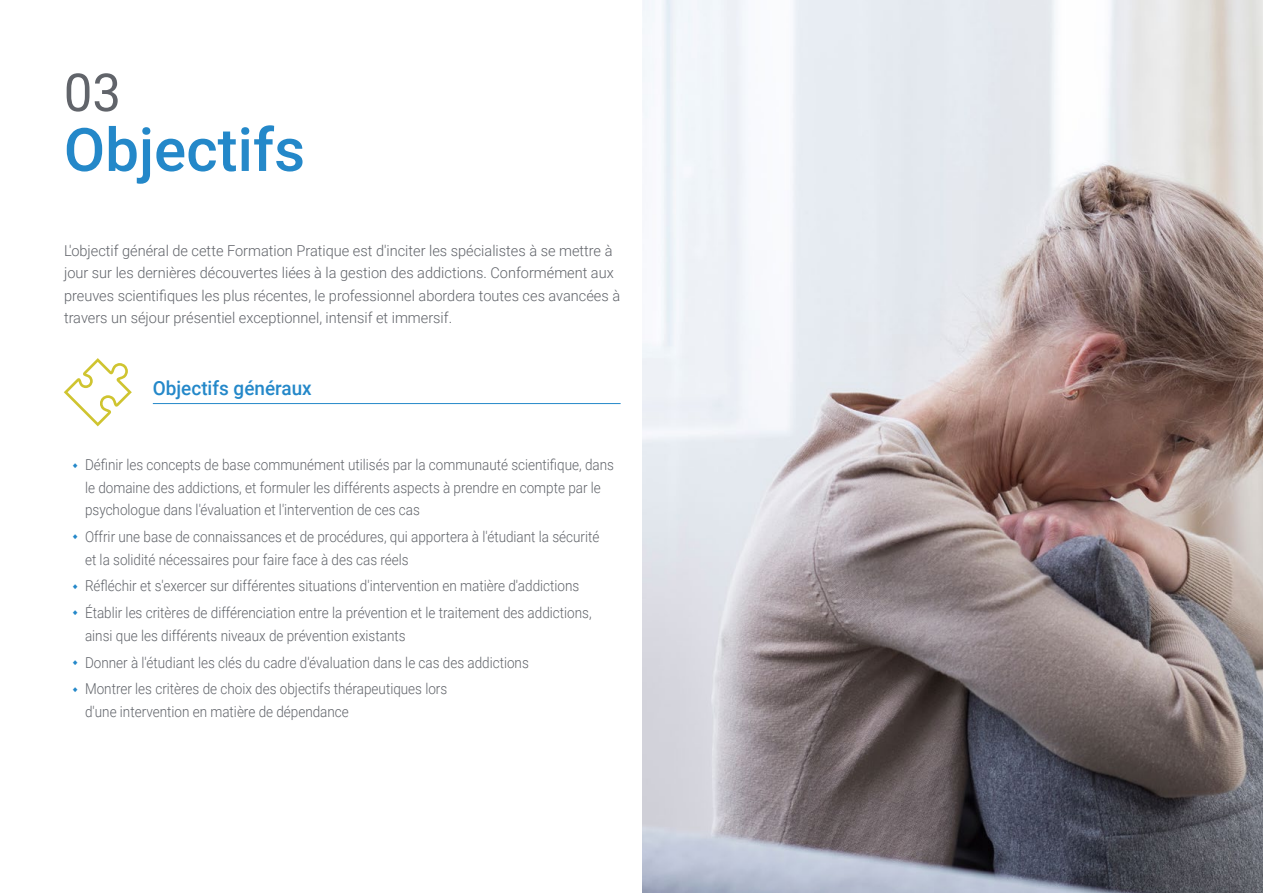
<style>
.page{position:relative;width:1263px;height:893px;background:#fff}
.page>*{position:absolute;margin:0;border:0;box-sizing:border-box;transform-origin:0 0}
.t1{font:500 60px "Roboto";color:#2488c9}
.t2{font:52.5px "Roboto";color:#61646a}
.t3{font:500 19.5px "Roboto";color:#2488c9}
.t4{font:300 15px/22.5px "Roboto";color:#61646a;scale:.9 1}
.t5{font:300 15px/22.5px "Roboto";color:#61646a}
</style>
<div class="page">
<img style="left:642px;top:0;width:621px;height:893px">
<hr style="left:153px;top:403px;width:468px;height:1px;background:#2488c9">
<svg style="left:64px;top:358px;width:68px;height:68px"></svg>
<h2 class="t2" style="left:64px;top:56px;width:59px">03</h2>
<h1 class="t1" style="left:64px;top:108px;width:243px">Objectifs</h1>
<p class="t5" style="left:64px;top:239px;width:558px">L'objectif général de cette Formation Pratique est d'inciter les spécialistes à se mettre à jour sur les dernières découvertes liées à la gestion des addictions. Conformément aux preuves scientifiques les plus récentes, le professionnel abordera toutes ces avancées à travers un séjour présentiel exceptionnel, intensif et immersif.</p>
<h3 class="t3" style="left:153px;top:375px;width:160px">Objectifs généraux</h3>
<p class="t4" style="left:85px;top:453px;width:589px">Définir les concepts de base communément utilisés par la communauté scientifique, dans le domaine des addictions, et formuler les différents aspects à prendre en compte par le psychologue dans l'évaluation et l'intervention de ces cas</p>
<p class="t4" style="left:85px;top:525px;width:573px">Offrir une base de connaissances et de procédures, qui apportera à l'étudiant la sécurité et la solidité nécessaires pour faire face à des cas réels</p>
<p class="t4" style="left:85px;top:572px;width:564px;line-height:26.7px">Réfléchir et s'exercer sur différentes situations d'intervention en matière d'addictions<br>Établir les critères de différenciation entre la prévention et le traitement des addictions,</p>
<p class="t4" style="left:85px;top:621px;width:495px;line-height:26.7px">ainsi que les différents niveaux de prévention existants<br>Donner à l'étudiant les clés du cadre d'évaluation dans le cas des addictions<br>Montrer les critères de choix des objectifs thérapeutiques lors</p>
<p class="t4" style="left:85px;top:700px;width:295px">d'une intervention en matière de dépendance</p>
</div>
